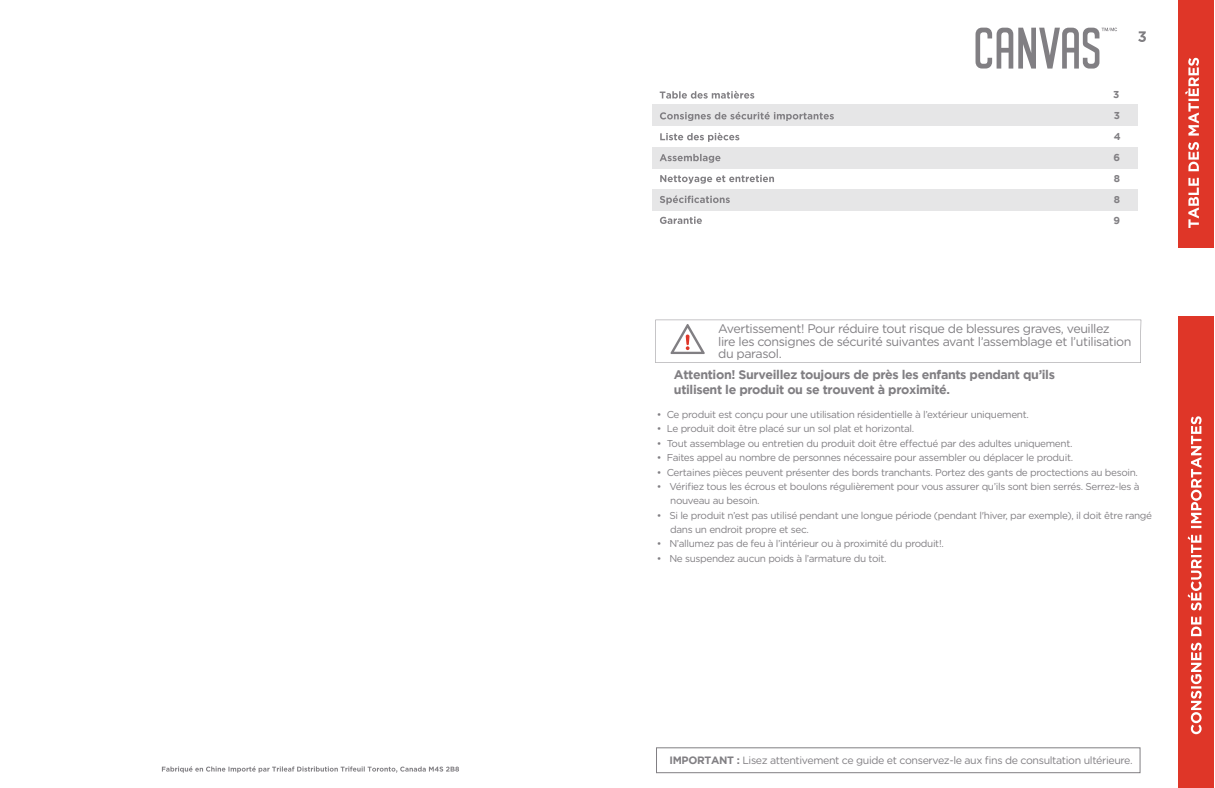
<style>
.page{position:relative;width:1215px;height:788px;background:#fff}
.page>*{position:absolute;margin:0;border:0;box-sizing:border-box;transform-origin:0 0}
.t1{font:12.5px/12.5px "Gotham Rounded";letter-spacing:-.035em;color:#817f83}
.t2{font:700 12.5px/15px "Gotham";letter-spacing:-.03em;color:#817f83}
.t3{font:10.62px "Gotham Rounded";letter-spacing:-.035em;color:#817f83}
.t4{font:10px/14.4px "Gotham Rounded";letter-spacing:-.035em;color:#817f83}
.t5{font:700 10px/20.9px "Gotham";color:#817f83}
.s1{font-family:"Gotham";font-weight:700}
</style>
<div class="page">
<div style="left:1178px;top:0;width:36px;height:247px;background:#df3628"></div>
<div style="left:1178px;top:317px;width:36px;height:470px;background:#df3628"></div>
<svg style="left:976px;top:28px;width:141px;height:41px"></svg>
<svg style="left:1138px;top:31px;width:8px;height:11px"></svg>
<svg style="left:1185px;top:58px;width:14px;height:170px"></svg>
<svg style="left:1188px;top:416px;width:14px;height:318px"></svg>
<svg style="left:162px;top:766px;width:297px;height:6px"></svg>
<div style="left:652px;top:104px;width:486px;height:22px;background:#e6e6e7"></div>
<div style="left:652px;top:147px;width:486px;height:21px;background:#e6e6e7"></div>
<div style="left:652px;top:189px;width:486px;height:22px;background:#e6e6e7"></div>
<svg style="left:660px;top:91px;width:94px;height:8px"></svg>
<svg style="left:660px;top:112px;width:174px;height:9px"></svg>
<svg style="left:660px;top:133px;width:79px;height:9px"></svg>
<svg style="left:660px;top:154px;width:60px;height:9px"></svg>
<svg style="left:660px;top:175px;width:114px;height:9px"></svg>
<svg style="left:660px;top:195px;width:70px;height:9px"></svg>
<svg style="left:660px;top:216px;width:42px;height:8px"></svg>
<div style="left:656px;top:747px;width:484px;height:26px;border:1px solid #817f83"></div>
<svg style="left:655px;top:319px;width:486px;height:44px"></svg>
<p class="t5" style="left:1113px;top:84px;width:9px">3<br>3<br>4<br>6<br>8<br>8<br>9</p>
<p class="t1" style="left:718px;top:322px;width:415px">Avertissement! Pour réduire tout risque de blessures graves, veuillez<br>lire les consignes de sécurité suivantes avant l’assemblage et l’utilisation du parasol.</p>
<p class="t2" style="left:674px;top:367px;width:383px">Attention! Surveillez toujours de près les enfants pendant qu’ils utilisent le produit ou se trouvent à proximité.</p>
<p class="t4" style="left:657px;top:407px;width:373px">• Ce produit est conçu pour une utilisation résidentielle à l’extérieur uniquement.</p>
<p class="t4" style="left:657px;top:421px;width:259px">• Le produit doit être placé sur un sol plat et horizontal.</p>
<p class="t4" style="left:657px;top:435px;width:417px">• Tout assemblage ou entretien du produit doit être effectué par des adultes uniquement.</p>
<p class="t4" style="left:657px;top:450px;width:418px">• Faites appel au nombre de personnes nécessaire pour assembler ou déplacer le produit.</p>
<p class="t4" style="left:657px;top:464px;width:483px">• Certaines pièces peuvent présenter des bords tranchants. Portez des gants de proctections au besoin.</p>
<p class="t4" style="left:670px;top:478px;width:471px;text-indent:-13px">• Vérifiez tous les écrous et boulons régulièrement pour vous assurer qu’ils sont bien serrés. Serrez-les à nouveau au besoin.</p>
<p class="t4" style="left:670px;top:507px;width:483px;text-indent:-13px">• Si le produit n’est pas utilisé pendant une longue période (pendant l'hiver, par exemple), il doit être rangé dans un endroit propre et sec.</p>
<p class="t4" style="left:657px;top:536px;width:288px">• N’allumez pas de feu à l’intérieur ou à proximité du produit!.</p>
<p class="t4" style="left:657px;top:550px;width:231px">• Ne suspendez aucun poids à l’armature du toit.</p>
<p class="t3" style="left:669px;top:752px;width:465px"><span class="s1">IMPORTANT :</span> Lisez attentivement ce guide et conservez-le aux fins de consultation ultérieure.</p>
</div>
